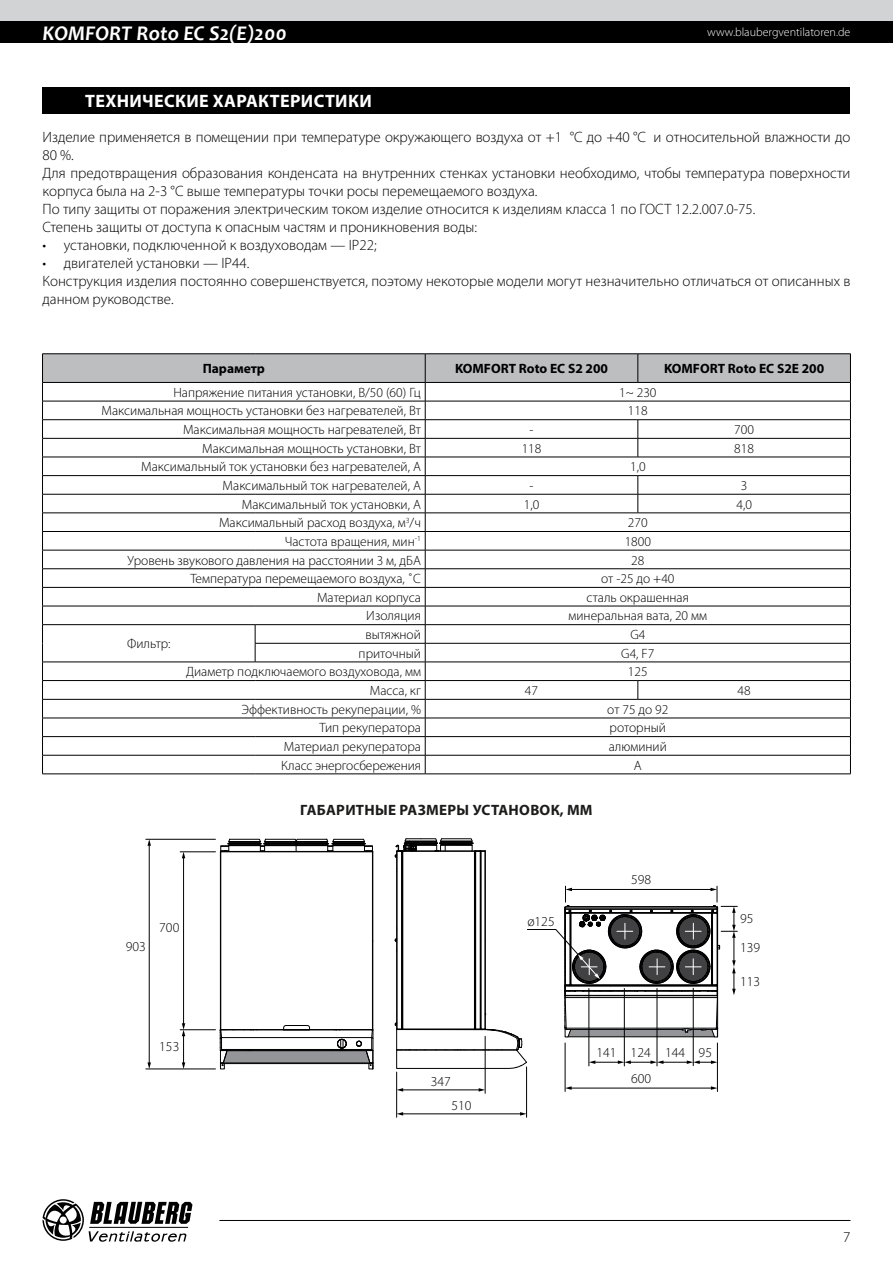
<style>
.page{position:relative;width:893px;height:1263px;background:#fff}
.page>*{position:absolute;margin:0;border:0;box-sizing:border-box;transform-origin:0 0}
.t1{font:italic 700 21px "Candara";color:#fff}
.t2{font:700 18px "Myriad Pro";letter-spacing:.02em;color:#fff}
.t3{font:300 15px/18px "Myriad Pro";color:#000}
.t4{font:700 15px "Myriad Pro";letter-spacing:.02em;color:#1d1c1b}
.t5{font:300 13.65px/29.2px "Myriad Pro";color:#000}
.t6{font:300 13.5px "Myriad Pro";color:#000}
.t7{font:700 13.5px "Myriad Pro";color:#000}
.t8{font:300 12px "Myriad Pro";color:#fff}
</style>
<div class="page">
<div style="left:0;top:0;width:893px;height:21px;background:#d1d3d4"></div>
<div style="left:0;top:21px;width:893px;height:22px;background:#000"></div>
<svg style="left:43px;top:1199px;width:149px;height:43px"></svg>
<hr style="left:219px;top:1220px;width:631px;height:1px;background:#000">
<hr style="left:146px;top:839px;width:69px;height:1px;background:#000">
<hr style="left:180px;top:851px;width:35px;height:1px;background:#000">
<hr style="left:180px;top:1029px;width:35px;height:1px;background:#000">
<hr style="left:146px;top:1069px;width:69px;height:1px;background:#000">
<hr style="left:149px;top:844px;width:1px;height:219px;background:#000">
<svg style="left:147px;top:839px;width:4px;height:7px"></svg>
<svg style="left:147px;top:1062px;width:4px;height:7px"></svg>
<hr style="left:183px;top:857px;width:1px;height:167px;background:#000">
<svg style="left:182px;top:852px;width:3px;height:6px"></svg>
<svg style="left:182px;top:1023px;width:3px;height:46px"></svg>
<hr style="left:396px;top:1072px;width:1px;height:45px;background:#000">
<hr style="left:485px;top:1036px;width:1px;height:57px;background:#000">
<hr style="left:526px;top:1067px;width:1px;height:50px;background:#000">
<hr style="left:402px;top:1113px;width:119px;height:1px;background:#000">
<svg style="left:397px;top:1112px;width:6px;height:3px"></svg>
<svg style="left:520px;top:1112px;width:7px;height:3px"></svg>
<hr style="left:402px;top:1089px;width:78px;height:1px;background:#000">
<svg style="left:397px;top:1088px;width:6px;height:3px"></svg>
<svg style="left:479px;top:1088px;width:6px;height:3px"></svg>
<hr style="left:565px;top:1043px;width:1px;height:48px;background:#000">
<hr style="left:717px;top:1043px;width:1px;height:48px;background:#000">
<hr style="left:570px;top:1088px;width:142px;height:1px;background:#000">
<svg style="left:565px;top:1086px;width:7px;height:4px"></svg>
<svg style="left:711px;top:1086px;width:6px;height:4px"></svg>
<svg style="left:395px;top:838px;width:342px;height:231px"></svg>
<svg style="left:220px;top:839px;width:154px;height:231px"></svg>
<hr style="left:42px;top:353px;width:213px;height:1px;background:#000">
<hr style="left:255px;top:353px;width:170px;height:1px;background:#000">
<hr style="left:425px;top:353px;width:213px;height:1px;background:#000">
<hr style="left:638px;top:353px;width:213px;height:1px;background:#000">
<svg style="left:42px;top:354px;width:809px;height:420px"></svg>
<hr style="left:42px;top:774px;width:213px;height:1px;background:#000">
<hr style="left:255px;top:774px;width:170px;height:1px;background:#000">
<hr style="left:425px;top:774px;width:213px;height:1px;background:#000">
<hr style="left:638px;top:774px;width:213px;height:1px;background:#000">
<div style="left:43px;top:87px;width:807px;height:27px;background:#000"></div>
<h1 class="t1" style="left:43px;top:20px;width:246px">KOMFORT Roto EC S2(E)200</h1>
<p class="t8" style="left:707px;top:26px;width:145px">www.blaubergventilatoren.de</p>
<h2 class="t2" style="left:85px;top:89px;width:288px">ТЕХНИЧЕСКИЕ ХАРАКТЕРИСТИКИ</h2>
<p class="t3" style="left:43px;top:128px;width:809px">Изделие применяется в помещении при температуре окружающего воздуха от +1 °C до +40 °C и относительной влажности до 80 %.<br>Для предотвращения образования конденсата на внутренних стенках установки необходимо, чтобы температура поверхности корпуса была на 2-3 °С выше температуры точки росы перемещаемого воздуха.<br>По типу защиты от поражения электрическим током изделие относится к изделиям класса 1 по ГОСТ 12.2.007.0-75.<br>Степень защиты от доступа к опасным частям и проникновения воды:</p>
<p class="t3" style="left:43px;top:236px;width:336px">• установки, подключенной к воздуховодам — IP22;</p>
<p class="t3" style="left:43px;top:254px;width:809px">• двигателей установки — IP44.<br>Конструкция изделия постоянно совершенствуется, поэтому некоторые модели могут незначительно отличаться от описанных в данном руководстве.</p>
<p class="t7" style="left:203px;top:360px;width:64px">Параметр</p>
<p class="t7" style="left:455px;top:360px;width:155px">KOMFORT Roto EC S2 200</p>
<p class="t7" style="left:664px;top:360px;width:162px">KOMFORT Roto EC S2E 200</p>
<p class="t6" style="left:173px;top:385px;width:249px">Напряжение питания установки, В/50 (60) Гц</p>
<p class="t6" style="left:619px;top:385px;width:39px">1~ 230</p>
<p class="t6" style="left:102px;top:403px;width:321px">Максимальная мощность установки без нагревателей, Вт</p>
<p class="t6" style="left:628px;top:403px;width:21px">118</p>
<p class="t6" style="left:183px;top:422px;width:239px">Максимальная мощность нагревателей, Вт</p>
<p class="t6" style="left:529px;top:422px;width:6px">-</p>
<p class="t6" style="left:734px;top:422px;width:21px">700</p>
<p class="t6" style="left:202px;top:441px;width:220px">Максимальная мощность установки, Вт</p>
<p class="t6" style="left:522px;top:441px;width:21px">118</p>
<p class="t6" style="left:734px;top:441px;width:21px">818</p>
<p class="t6" style="left:141px;top:459px;width:281px">Максимальный ток установки без нагревателей, А</p>
<p class="t6" style="left:630px;top:459px;width:17px">1,0</p>
<p class="t6" style="left:223px;top:478px;width:200px">Максимальный ток нагревателей, А</p>
<p class="t6" style="left:529px;top:478px;width:6px">-</p>
<p class="t6" style="left:741px;top:478px;width:8px">3</p>
<p class="t6" style="left:242px;top:497px;width:181px">Максимальный ток установки, А</p>
<p class="t6" style="left:524px;top:497px;width:17px">1,0</p>
<p class="t6" style="left:736px;top:497px;width:17px">4,0</p>
<p class="t6" style="left:219px;top:515px;width:203px">Максимальный расход воздуха, м<sup>3</sup>/ч</p>
<p class="t6" style="left:628px;top:515px;width:21px">270</p>
<p class="t6" style="left:285px;top:534px;width:138px">Частота вращения, мин<sup>-1</sup></p>
<p class="t6" style="left:625px;top:534px;width:28px">1800</p>
<p class="t6" style="left:127px;top:553px;width:295px">Уровень звукового давления на расстоянии 3 м, дБА</p>
<p class="t6" style="left:631px;top:553px;width:15px">28</p>
<p class="t6" style="left:191px;top:571px;width:232px">Температура перемещаемого воздуха, ˚С</p>
<p class="t6" style="left:601px;top:571px;width:75px">от -25 до +40</p>
<p class="t6" style="left:317px;top:590px;width:105px">Материал корпуса</p>
<p class="t6" style="left:587px;top:590px;width:104px">сталь окрашенная</p>
<p class="t6" style="left:366px;top:608px;width:56px">Изоляция</p>
<p class="t6" style="left:569px;top:608px;width:140px">минеральная вата, 20 мм</p>
<p class="t6" style="left:127px;top:636px;width:45px">Фильтр:</p>
<p class="t6" style="left:365px;top:627px;width:57px">вытяжной</p>
<p class="t6" style="left:630px;top:627px;width:17px">G4</p>
<p class="t6" style="left:359px;top:646px;width:64px">приточный</p>
<p class="t6" style="left:621px;top:646px;width:35px">G4, F7</p>
<p class="t6" style="left:186px;top:664px;width:236px">Диаметр подключаемого воздуховода, мм</p>
<p class="t6" style="left:628px;top:664px;width:21px">125</p>
<p class="t6" style="left:370px;top:683px;width:53px">Масса, кг</p>
<p class="t6" style="left:525px;top:683px;width:15px">47</p>
<p class="t6" style="left:737px;top:683px;width:15px">48</p>
<p class="t6" style="left:242px;top:702px;width:181px">Эффективность рекуперации, %</p>
<p class="t6" style="left:607px;top:702px;width:63px">от 75 до 92</p>
<p class="t6" style="left:320px;top:720px;width:103px">Тип рекуператора</p>
<p class="t6" style="left:610px;top:720px;width:58px">роторный</p>
<p class="t6" style="left:284px;top:739px;width:139px">Материал рекуператора</p>
<p class="t6" style="left:609px;top:739px;width:60px">алюминий</p>
<p class="t6" style="left:281px;top:758px;width:141px">Класс энергосбережения</p>
<p class="t6" style="left:634px;top:758px;width:9px">А</p>
<p class="t5" style="left:126px;top:932px;width:22px">903</p>
<p class="t5" style="left:159px;top:913px;width:22px">700</p>
<p class="t5" style="left:159px;top:1032px;width:22px">153</p>
<p class="t4" style="left:300px;top:800px;width:294px">ГАБАРИТНЫЕ РАЗМЕРЫ УСТАНОВОК, ММ</p>
<p class="t5" style="left:631px;top:865px;width:22px">598</p>
<p class="t5" style="left:527px;top:907px;width:29px">ø125</p>
<p class="t5" style="left:740px;top:904px;width:22px">95<br>139</p>
<p class="t5" style="left:740px;top:967px;width:22px">113</p>
<p class="t5" style="left:431px;top:1067px;width:22px">347</p>
<p class="t5" style="left:452px;top:1091px;width:22px">510</p>
<p class="t5" style="left:596px;top:1038px;width:117px">141 124 144 95</p>
<p class="t5" style="left:631px;top:1064px;width:22px">600</p>
<p class="t3" style="left:843px;top:1228px;width:9px">7</p>
</div>
